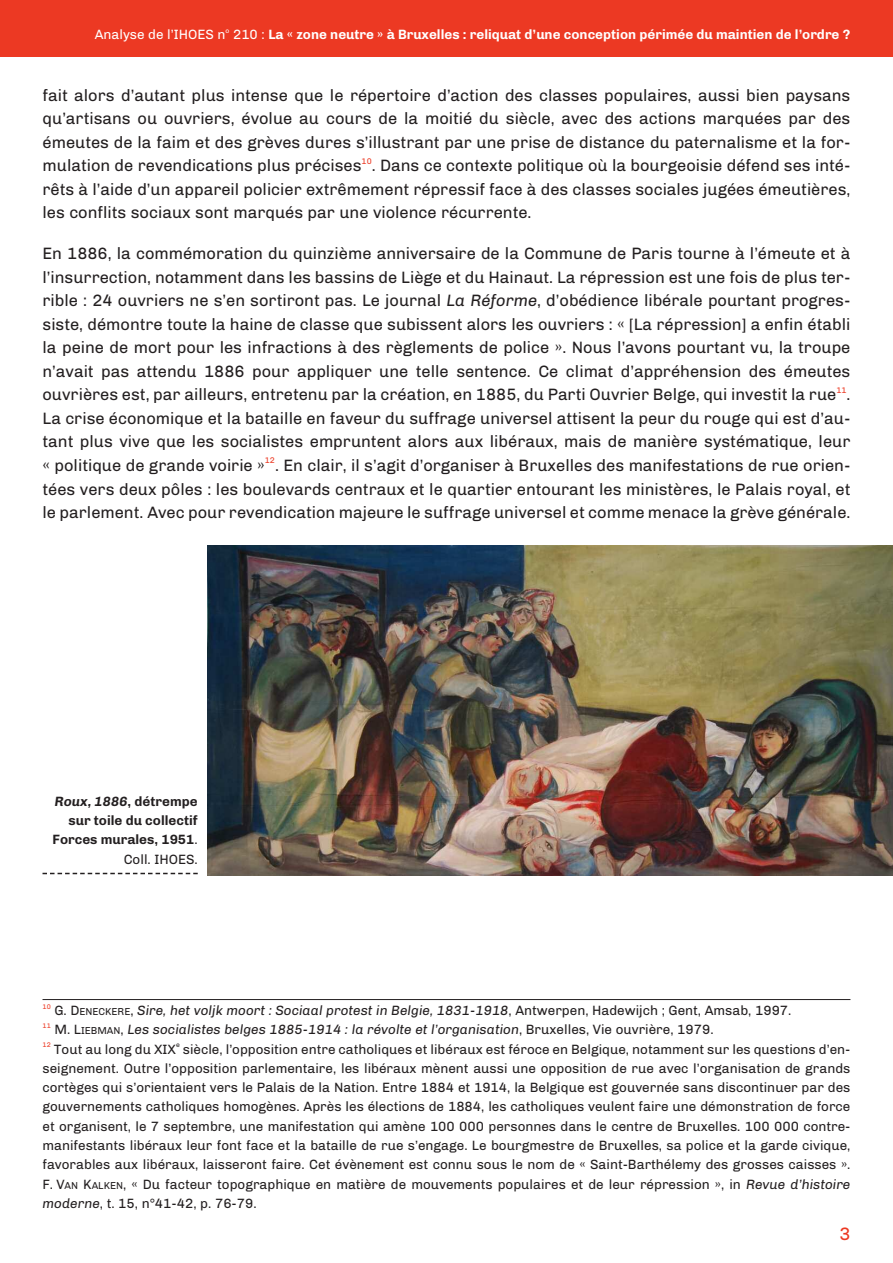
<style>
.page{position:relative;width:893px;height:1263px;background:#fff}
.page>*{position:absolute;margin:0;border:0;box-sizing:border-box;transform-origin:0 0}
.t1{font:18px "Chivo";color:#ec3923}
.t2{font:16.5px/23.5px "Chivo";color:#231f20;text-align:justify}
.t3{font:13.5px/19.4px "Chivo";color:#231f20;text-align:justify}
.t4{font:italic 13.5px "Chivo";color:#231f20}
.t5{font:700 13.5px "Chivo";color:#fff}
.t6{font:700 13.5px/19.4px "Chivo";color:#231f20;text-align:right}
.t7{font:13.5px "Chivo";color:#fff}
.t8{font:8.25px "Chivo";color:#ec3923}
.t9{font:6.75px "Chivo";color:#ec3923}
.t10{font:6.75px "Chivo";color:#fff}
.t11{font:6.75px "Chivo";color:#231f20}
.s1{font-weight:400}
.s2{font-style:italic}
.s3{font-style:normal}
.s4{font-style:normal;font-size:10.2px}
.s5{font-size:10.2px}
</style>
<div class="page">
<div style="left:0;top:0;width:893px;height:57px;background:#ec3923"></div>
<hr style="left:43px;top:999px;width:807px;height:1px;background:#231f20">
<img style="left:208px;top:545px;width:685px;height:330px">
<svg style="left:43px;top:873px;width:155px;height:1px"></svg>
<p class="t7" style="left:95px;top:29px;width:132px">analyse de l’IHoES n</p>
<p class="t10" style="left:226px;top:28px;width:5px">o</p>
<p class="t5" style="left:233px;top:29px;width:619px"><span class="s1">210 :</span> la « zone neutre » à Bruxelles : reliquat d’une conception périmée du maintien de l’ordre ?</p>
<p class="t2" style="left:43px;top:84px;width:809px">fait alors d’autant plus intense que le répertoire d’action des classes populaires, aussi bien paysans qu’artisans ou ouvriers, évolue au cours de la moitié du siècle, avec des actions marquées par des émeutes de la faim et des grèves dures s’illustrant par une prise de distance du paternalisme et la for&shy;mulation de revendications plus précises</p>
<p class="t8" style="left:362px;top:158px;width:12px">10</p>
<p class="t2" style="left:43px;top:155px;width:809px;text-indent:329px">. Dans ce contexte politique où la bourgeoisie défend ses inté&shy;rêts à l’aide d’un appareil policier extrêmement répressif face à des classes sociales jugées émeutières, les conflits sociaux sont marqués par une violence récurrente.</p>
<p class="t2" style="left:43px;top:243px;width:809px">En 1886, la commémoration du quinzième anniversaire de la Commune de Paris tourne à l’émeute et à l’insurrection, notamment dans les bassins de Liège et du Hainaut. La répression est une fois de plus ter&shy;rible : 24 ouvriers ne s’en sortiront pas. Le journal <span class="s2">La Réforme</span>, d’obédience libérale pourtant progres&shy;siste, démontre toute la haine de classe que subissent alors les ouvriers : « [La répression] a enfin établi la peine de mort pour les infractions à des règlements de police ». Nous l’avons pourtant vu, la troupe n’avait pas attendu 1886 pour appliquer une telle sentence. Ce climat d’appréhension des émeutes ouvrières est, par ailleurs, entretenu par la création, en 1885, du Parti ouvrier Belge, qui investit la rue</p>
<p class="t8" style="left:836px;top:387px;width:12px">11</p>
<p class="t2" style="left:43px;top:384px;width:809px;text-indent:804px">.<br>La crise économique et la bataille en faveur du suffrage universel attisent la peur du rouge qui est d’au&shy;tant plus vive que les socialistes empruntent alors aux libéraux, mais de manière systématique, leur « politique de grande voirie »</p>
<p class="t8" style="left:265px;top:457px;width:12px">12</p>
<p class="t2" style="left:43px;top:455px;width:809px;text-indent:232px">. En clair, il s’agit d’organiser à Bruxelles des manifestations de rue orien&shy;tées vers deux pôles : les boulevards centraux et le quartier entourant les ministères, le Palais royal, et le parlement. avec pour revendication majeure le suffrage universel et comme menace la grève générale.</p>
<p class="t6" style="left:52px;top:792px;width:147px"><span class="s2">Roux, 1886</span>, détrempe sur toile du collectif<br>Forces murales, 1951<span class="s1">.<br>Coll. IHoES.</span></p>
<p class="t9" style="left:43px;top:1004px;width:10px">10</p>
<p class="t4" style="left:54px;top:1005px;width:738px"><span class="s3">g. D</span><span class="s4">ENECKERE</span><span class="s3">,</span> Sire, het voljk moort : Sociaal protest in Belgie, 1831-1918<span class="s3">, antwerpen, Hadewijch ; gent, amsab, 1997.</span></p>
<p class="t9" style="left:43px;top:1023px;width:10px">11</p>
<p class="t4" style="left:54px;top:1024px;width:661px"><span class="s3">M. L</span><span class="s4">IEBMaN</span><span class="s3">,</span> Les socialistes belges 1885-1914 : la révolte et l’organisation<span class="s3">, Bruxelles, Vie ouvrière, 1979.</span></p>
<p class="t9" style="left:43px;top:1042px;width:10px">12</p>
<p class="t3" style="left:54px;top:1040px;width:124px">Tout au long du xIx</p>
<p class="t11" style="left:176px;top:1042px;width:5px">e</p>
<p class="t3" style="left:43px;top:1040px;width:809px;text-indent:140px">siècle, l’opposition entre catholiques et libéraux est féroce en Belgique, notamment sur les questions d’en&shy;seignement. outre l’opposition parlementaire, les libéraux mènent aussi une opposition de rue avec l’organisation de grands cortèges qui s’orientaient vers le Palais de la Nation. Entre 1884 et 1914, la Belgique est gouvernée sans discontinuer par des gouvernements catholiques homogènes. après les élections de 1884, les catholiques veulent faire une démonstration de force et organisent, le 7 septembre, une manifestation qui amène 100 000 personnes dans le centre de Bruxelles. 100 000 contre&shy;manifestants libéraux leur font face et la bataille de rue s’engage. Le bourgmestre de Bruxelles, sa police et la garde civique, favorables aux libéraux, laisseront faire. Cet évènement est connu sous le nom de « Saint-Barthélemy des grosses caisses ».<br>F. V<span class="s5">aN</span> K<span class="s5">aLKEN</span>, « Du facteur topographique en matière de mouvements populaires et de leur répression », in <span class="s2">Revue d’histoire moderne</span>, t. 15, n°41-42, p. 76-79.</p>
<p class="t1" style="left:839px;top:1227px;width:13px">3</p>
</div>
